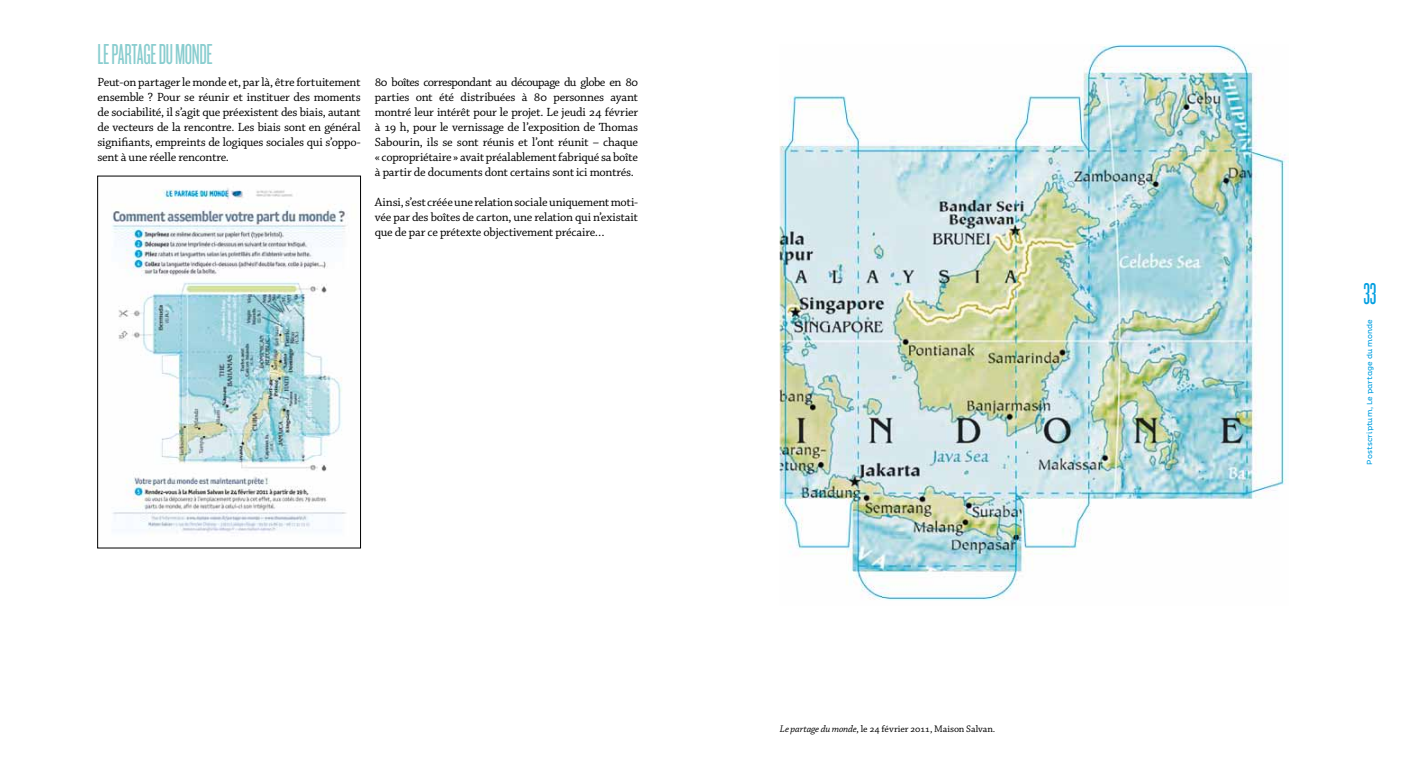
<style>
.page{position:relative;width:1418px;height:780px;background:#fff}
.page>*{position:absolute;margin:0;border:0;box-sizing:border-box;transform-origin:0 0}
.t1{font:31.25px "Knockout HTF26 Junior Flyweight";color:#009ee0}
.t2{font:30px "Knockout HTF26 Junior Flyweight";letter-spacing:-.015em;color:#89cdcf}
.t3{font:12.5px/15px "Chaparral Pro";letter-spacing:-.02em;color:#000;text-align:justify}
.t4{font:10px "Chaparral Pro";letter-spacing:-.01em;color:#000}
.t5{font:7.5px "Pluto";letter-spacing:.015em;color:#009ee0}
.s1{font-style:italic}
</style>
<div class="page">
<img style="left:780px;top:44px;width:508px;height:556px">
<img style="left:112px;top:188px;width:234px;height:345px">
<div style="left:97px;top:176px;width:264px;height:372px;border:1px solid #000"></div>
<h2 class="t2" style="left:97px;top:40px;width:117px">LE PARTAGE DU MONDE</h2>
<p class="t3" style="left:97px;top:75px;width:265px">Peut-on partager le monde et, par là, être fortuitement ensemble ? Pour se réunir et instituer des moments de sociabilité, il s’agit que préexistent des biais, autant de vecteurs de la rencontre. Les biais sont en général signifiants, empreints de logiques sociales qui s’oppo&shy;sent à une réelle rencontre.</p>
<p class="t3" style="left:375px;top:75px;width:265px">80 boîtes correspondant au découpage du globe en 80 parties ont été distribuées à 80 personnes ayant montré leur intérêt pour le projet. Le jeudi 24 février à 19 h, pour le vernissage de l’exposition de Thomas Sabourin, ils se sont réunis et l’ont réunit – chaque « copropriétaire » avait préalablement fabriqué sa boîte à partir de documents dont certains sont ici montrés.</p>
<p class="t3" style="left:375px;top:195px;width:265px">Ainsi, s’est créée une relation sociale uniquement moti&shy;vée par des boîtes de carton, une relation qui n’existait que de par ce prétexte objectivement précaire…</p>
<p class="t4" style="left:780px;top:723px;width:217px"><span class="s1">Le partage du monde</span>, le 24 février 2011, Maison Salvan.</p>
<h1 class="t1" style="left:1363px;top:279px;width:15px">33</h1>
<p class="t5" style="left:1365px;top:464px;width:147px;rotate:-90deg">Postscriptum, Le partage du monde</p>
</div>
